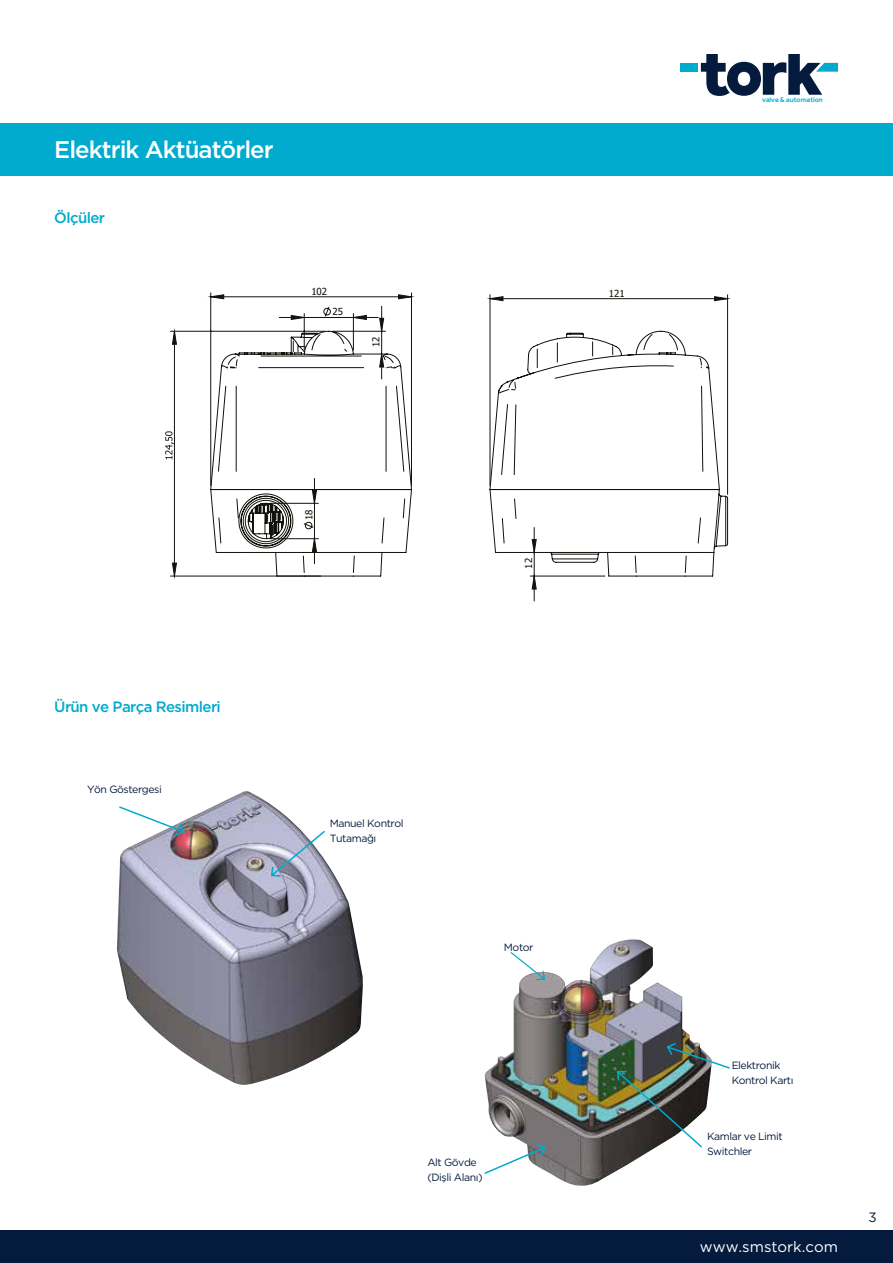
<style>
.page{position:relative;width:893px;height:1263px;background:#fff}
.page>*{position:absolute;margin:0;border:0;box-sizing:border-box;transform-origin:0 0}
.t1{font:500 24px "Gotham HTF";letter-spacing:-.04em;color:#fff}
.t2{font:500 15px "Gotham HTF";letter-spacing:-.04em;color:#00abcd}
.t3{font:15px "Gotham HTF";color:#fff}
.t4{font:13.5px "Gotham HTF";color:#051b3e}
.t5{font:10.5px/15px "Gotham HTF";letter-spacing:-.04em;color:#051b3e}
.t6{font:9.75px "Tahoma";color:#12110c}
.t7{font:500 7.2px "Effra";color:#00abcd}
</style>
<div class="page">
<div style="left:0;top:1231px;width:893px;height:32px;background:#051b3e"></div>
<svg style="left:701px;top:54px;width:137px;height:42px"></svg>
<div style="left:680px;top:63px;width:18px;height:9px;background:#00abcd"></div>
<img style="left:513px;top:939px;width:180px;height:247px">
<img style="left:484px;top:1042px;width:246px;height:133px">
<img style="left:117px;top:791px;width:246px;height:294px">
<svg style="left:510px;top:951px;width:36px;height:30px"></svg>
<img style="left:118px;top:805px;width:208px;height:72px">
<svg style="left:165px;top:431px;width:7px;height:28px"></svg>
<hr style="left:171px;top:331px;width:154px;height:1px;background:#12110c">
<hr style="left:171px;top:576px;width:150px;height:1px;background:#12110c">
<hr style="left:174px;top:331px;width:1px;height:245px;background:#12110c">
<hr style="left:210px;top:293px;width:1px;height:193px;background:#12110c">
<hr style="left:411px;top:293px;width:1px;height:193px;background:#12110c">
<svg style="left:532px;top:577px;width:4px;height:24px"></svg>
<svg style="left:211px;top:295px;width:517px;height:35px"></svg>
<svg style="left:172px;top:563px;width:4px;height:13px"></svg>
<svg style="left:172px;top:331px;width:4px;height:13px"></svg>
<svg style="left:210px;top:330px;width:519px;height:247px"></svg>
<div style="left:0;top:124px;width:893px;height:52px;background:#00abcd"></div>
<h1 class="t1" style="left:54px;top:136px;width:221px">Elektrik Aktüatörler</h1>
<h2 class="t2" style="left:54px;top:209px;width:52px">Ölçüler</h2>
<p class="t6" style="left:311px;top:285px;width:17px">102</p>
<p class="t6" style="left:333px;top:305px;width:12px">25</p>
<p class="t6" style="left:369px;top:347px;width:12px;rotate:-90deg">12</p>
<p class="t6" style="left:302px;top:520px;width:12px;rotate:-90deg">18</p>
<h2 class="t2" style="left:54px;top:698px;width:168px">Ürün ve Parça Resimleri</h2>
<p class="t5" style="left:87px;top:782px;width:76px">Yön Göstergesi</p>
<p class="t5" style="left:330px;top:816px;width:75px">Manuel Kontrol<br>Tutamağı</p>
<p class="t6" style="left:522px;top:569px;width:12px;rotate:-90deg">12</p>
<p class="t5" style="left:504px;top:940px;width:31px">Motor</p>
<p class="t5" style="left:427px;top:1155px;width:57px">Alt Gövde (Dişli Alanı)</p>
<p class="t6" style="left:609px;top:286px;width:17px">121</p>
<p class="t7" style="left:762px;top:95px;width:62px">valve &amp; automation</p>
<p class="t5" style="left:732px;top:1057px;width:63px">Elektronik<br>Kontrol Kartı</p>
<p class="t5" style="left:707px;top:1129px;width:77px">Kamlar ve Limit<br>Switchler</p>
<h2 class="t3" style="left:700px;top:1239px;width:140px">www.smstork.com</h2>
<p class="t4" style="left:868px;top:1210px;width:10px">3</p>
</div>
